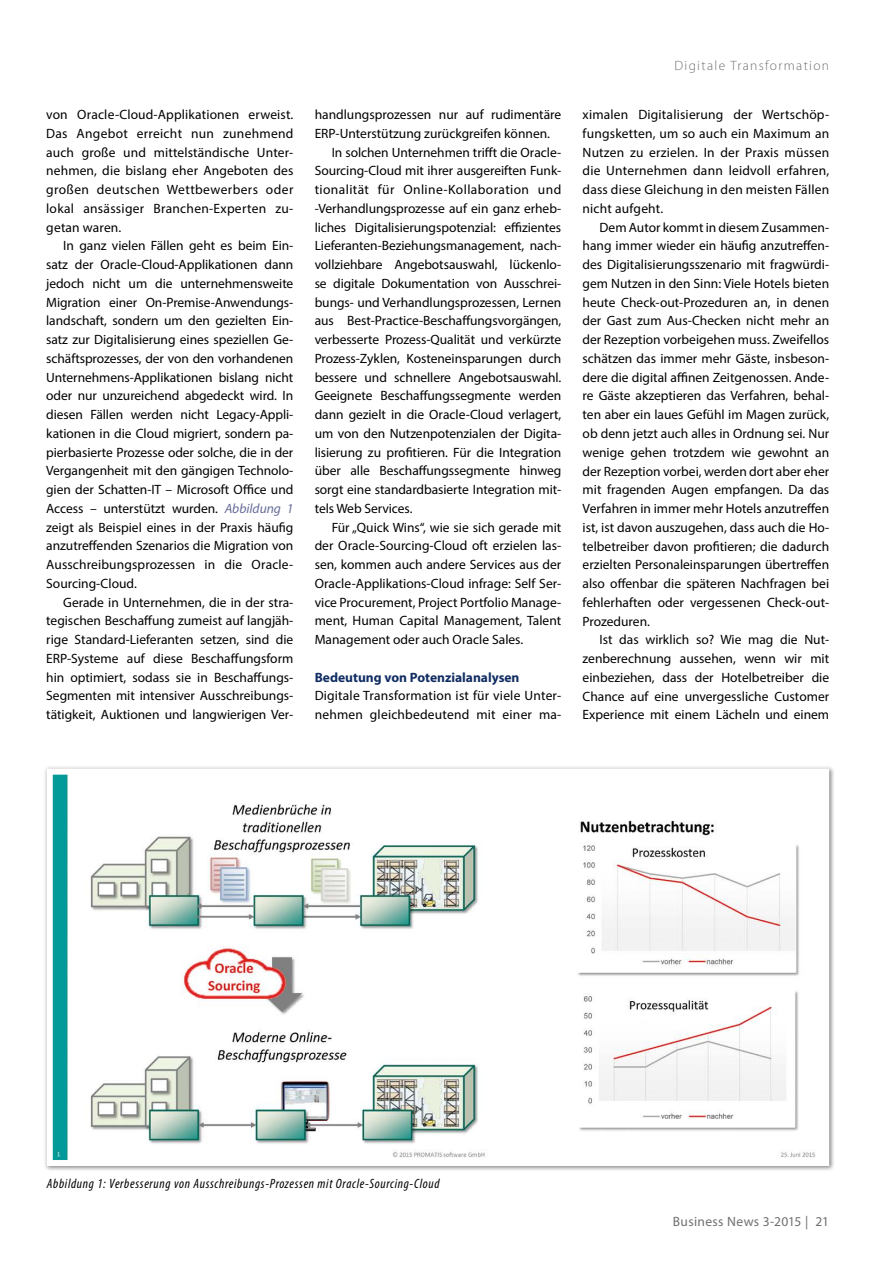
<style>
.page{position:relative;width:893px;height:1263px;background:#fff}
.page>*{position:absolute;margin:0;border:0;box-sizing:border-box;transform-origin:0 0}
.t1{font:13.5px/18.8px "Myriad Pro";letter-spacing:-.005em;color:#000;text-align:justify}
.t2{font:italic condensed 13.5px "Myriad Pro";letter-spacing:.05em;color:#000}
.t3{font:13.5px/18.8px "Myriad Pro";letter-spacing:.015em;color:#000}
.t4{font:13.5px "Myriad Pro";letter-spacing:.03em;color:#000}
.t5{font:700 13.5px "Myriad Pro";color:#112d63}
.t6{font:300 13.5px "Myriad Pro";letter-spacing:.1em;color:#706f6f}
.t7{font:13.5px "Myriad Pro";letter-spacing:.025em;color:#706f6f}
.s1{font-style:italic;color:#656c98}
</style>
<div class="page">
<svg style="left:45px;top:767px;width:787px;height:402px"></svg>
<p class="t1" style="left:46px;top:105px;width:249px">von Oracle-Cloud-Applikationen erweist.<br>Das Angebot erreicht nun zunehmend auch große und mittelständische Unter&shy;nehmen, die bislang eher Angeboten des großen deutschen Wettbewerbers oder lokal ansässiger Branchen-Experten zu&shy;getan waren.</p>
<p class="t1" style="left:46px;top:236px;width:249px;text-indent:17px">In ganz vielen Fällen geht es beim Ein&shy;satz der Oracle-Cloud-Applikationen dann jedoch nicht um die unternehmensweite Migration einer On-Premise-Anwendungs&shy;landschaft, sondern um den gezielten Ein&shy;satz zur Digitalisierung eines speziellen Ge&shy;schäftsprozesses, der von den vorhandenen Unternehmens-Applikationen bislang nicht oder nur unzureichend abgedeckt wird. In diesen Fällen werden nicht Legacy-Appli&shy;kationen in die Cloud migriert, sondern pa&shy;pierbasierte Prozesse oder solche, die in der Vergangenheit mit den gängigen Technolo&shy;gien der Schatten-IT – Microsoft Office und Access – unterstützt wurden. <span class="s1">Abbildung 1 </span>zeigt als Beispiel eines in der Praxis häufig anzutreffenden Szenarios die Migration von Ausschreibungsprozessen in die Oracle-Sourcing-Cloud.</p>
<p class="t1" style="left:46px;top:592px;width:249px;text-indent:17px">Gerade in Unternehmen, die in der stra&shy;tegischen Beschaffung zumeist auf langjäh&shy;rige Standard-Lieferanten setzen, sind die ERP-Systeme auf diese Beschaffungsform hin optimiert, sodass sie in Beschaffungs-Segmenten mit intensiver Ausschreibungs&shy;tätigkeit, Auktionen und langwierigen Ver-</p>
<p class="t1" style="left:315px;top:105px;width:248px">handlungsprozessen nur auf rudimentäre</p>
<p class="t1" style="left:315px;top:124px;width:237px">ERP-Unterstützung zurückgreifen können.</p>
<p class="t1" style="left:332px;top:142px;width:231px">In solchen Unternehmen trifft die Oracle-</p>
<p class="t1" style="left:315px;top:161px;width:248px">Sourcing-Cloud mit ihrer ausgereiften Funk-</p>
<p class="t4" style="left:315px;top:181px;width:248px">tionalität für Online-Kollaboration und</p>
<p class="t1" style="left:315px;top:199px;width:248px">-Verhandlungsprozesse auf ein ganz erheb-</p>
<p class="t1" style="left:315px;top:218px;width:248px">liches Digitalisierungspotenzial: effizientes</p>
<p class="t1" style="left:315px;top:236px;width:248px">Lieferanten-Beziehungsmanagement, nach-</p>
<p class="t1" style="left:315px;top:255px;width:248px">vollziehbare Angebotsauswahl, lückenlo-</p>
<p class="t1" style="left:315px;top:274px;width:248px">se digitale Dokumentation von Ausschrei-</p>
<p class="t1" style="left:315px;top:293px;width:248px">bungs- und Verhandlungsprozessen, Lernen</p>
<p class="t1" style="left:315px;top:311px;width:248px">aus Best-Practice-Beschaffungsvorgängen,</p>
<p class="t1" style="left:315px;top:330px;width:248px">verbesserte Prozess-Qualität und verkürzte</p>
<p class="t1" style="left:315px;top:349px;width:248px">Prozess-Zyklen, Kosteneinsparungen durch</p>
<p class="t1" style="left:315px;top:368px;width:248px">bessere und schnellere Angebotsauswahl.</p>
<p class="t1" style="left:315px;top:386px;width:248px">Geeignete Beschaffungssegmente werden</p>
<p class="t1" style="left:315px;top:405px;width:248px">dann gezielt in die Oracle-Cloud verlagert,</p>
<p class="t1" style="left:315px;top:424px;width:248px">um von den Nutzenpotenzialen der Digita-</p>
<p class="t1" style="left:315px;top:443px;width:248px">lisierung zu profitieren. Für die Integration</p>
<p class="t1" style="left:315px;top:461px;width:248px">über alle Beschaffungssegmente hinweg</p>
<p class="t1" style="left:315px;top:480px;width:248px">sorgt eine standardbasierte Integration mit-</p>
<p class="t1" style="left:315px;top:499px;width:99px">tels Web Services.</p>
<p class="t1" style="left:332px;top:518px;width:231px">Für „Quick Wins“, wie sie sich gerade mit</p>
<p class="t1" style="left:315px;top:536px;width:248px">der Oracle-Sourcing-Cloud oft erzielen las-</p>
<p class="t1" style="left:315px;top:555px;width:248px">sen, kommen auch andere Services aus der</p>
<p class="t1" style="left:315px;top:574px;width:248px">Oracle-Applikations-Cloud infrage: Self Ser-</p>
<p class="t1" style="left:315px;top:593px;width:248px">vice Procurement, Project Portfolio Manage-</p>
<p class="t1" style="left:315px;top:611px;width:248px">ment, Human Capital Management, Talent</p>
<p class="t1" style="left:315px;top:630px;width:210px">Management oder auch Oracle Sales.</p>
<p class="t5" style="left:315px;top:668px;width:206px">Bedeutung von Potenzialanalysen</p>
<p class="t3" style="left:315px;top:686px;width:248px">Digitale Transformation ist für viele Unter&shy;nehmen gleichbedeutend mit einer ma-</p>
<p class="t6" style="left:674px;top:58px;width:156px">Digitale Transformation</p>
<p class="t1" style="left:583px;top:105px;width:248px">ximalen Digitalisierung der Wertschöp&shy;fungsketten, um so auch ein Maximum an Nutzen zu erzielen. In der Praxis müssen die Unternehmen dann leidvoll erfahren, dass diese Gleichung in den meisten Fällen nicht aufgeht.</p>
<p class="t1" style="left:583px;top:218px;width:248px;text-indent:17px">Dem Autor kommt in diesem Zusammen&shy;hang immer wieder ein häufig anzutreffen&shy;des Digitalisierungsszenario mit fragwürdi&shy;gem Nutzen in den Sinn: Viele Hotels bieten heute Check-out-Prozeduren an, in denen der Gast zum Aus-Checken nicht mehr an der Rezeption vorbeigehen muss. Zweifellos schätzen das immer mehr Gäste, insbeson&shy;dere die digital affinen Zeitgenossen. Ande&shy;re Gäste akzeptieren das Verfahren, behal&shy;ten aber ein laues Gefühl im Magen zurück, ob denn jetzt auch alles in Ordnung sei. Nur wenige gehen trotzdem wie gewohnt an der Rezeption vorbei, werden dort aber eher mit fragenden Augen empfangen. Da das Verfahren in immer mehr Hotels anzutreffen ist, ist davon auszugehen, dass auch die Ho&shy;telbetreiber davon profitieren; die dadurch erzielten Personaleinsparungen übertreffen also offenbar die späteren Nachfragen bei fehlerhaften oder vergessenen Check-out-Prozeduren.</p>
<p class="t1" style="left:583px;top:630px;width:248px;text-indent:17px">Ist das wirklich so? Wie mag die Nut&shy;zenberechnung aussehen, wenn wir mit einbeziehen, dass der Hotelbetreiber die Chance auf eine unvergessliche Customer Experience mit einem Lächeln und einem</p>
<p class="t2" style="left:47px;top:1175px;width:394px">Abbildung 1: Verbesserung von Ausschreibungs-Prozessen mit Oracle-Sourcing-Cloud</p>
<p class="t7" style="left:673px;top:1213px;width:158px">Business News 3-2015 | 21</p>
</div>
